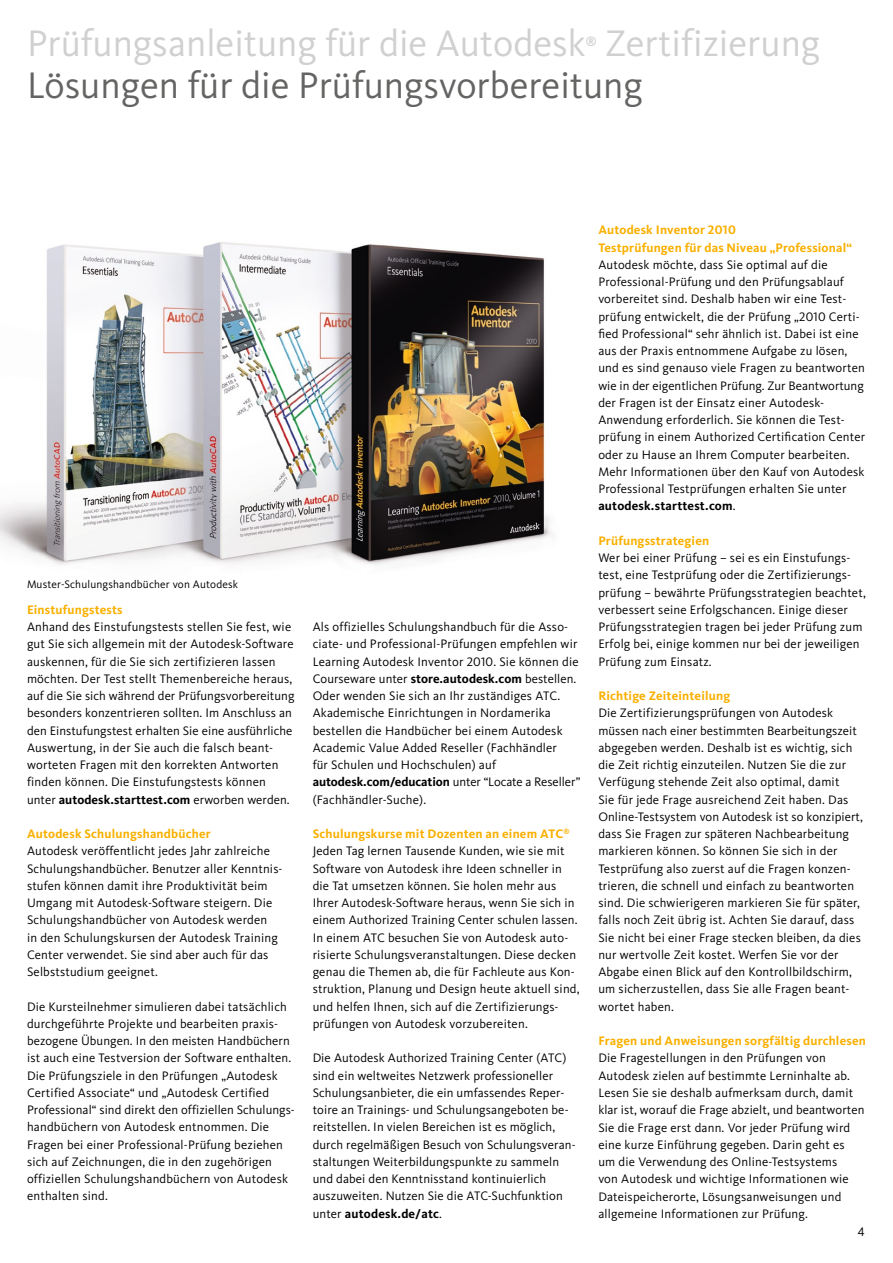
<style>
.page{position:relative;width:893px;height:1263px;background:#fff}
.page>*{position:absolute;margin:0;border:0;box-sizing:border-box;transform-origin:0 0}
.t1{font:38.25px "Kievit Pro";color:#d0d0d0}
.t2{font:38.25px "Kievit Pro";color:#646463}
.t3{font:700 13.05px "Kievit Pro";color:#d0d0d0}
.t4{font:12.75px/17.2px "Kievit Pro";letter-spacing:.015em;color:#000}
.t5{font:700 12.75px/17.2px "Kievit Pro";letter-spacing:.015em;color:#f9b000}
.t6{font:11.25px "Kievit Pro";letter-spacing:.015em;color:#000}
.s1{font-weight:700}
.s2{font-weight:700;color:#f9b000}
</style>
<div class="page">
<img style="left:0;top:242px;width:552px;height:323px">
<h1 class="t1" style="left:27px;top:20px;width:560px">Prüfungsanleitung für die Autodesk</h1>
<p class="t3" style="left:586px;top:33px;width:12px">®</p>
<h1 class="t1" style="left:605px;top:20px;width:217px">Zertifizierung</h1>
<h1 class="t2" style="left:27px;top:62px;width:617px">Lösungen für die Prüfungsvorbereitung</h1>
<p class="t6" style="left:27px;top:577px;width:213px">Muster-Schulungshandbücher von Autodesk</p>
<p class="t5" style="left:27px;top:601px;width:97px">Einstufungstests</p>
<p class="t4" style="left:27px;top:618px;width:269px">Anhand des Einstufungstests stellen Sie fest, wie gut Sie sich allgemein mit der Autodesk-Software auskennen, für die Sie sich zertifizieren lassen möchten. Der Test stellt Themenbereiche heraus, auf die Sie sich während der Prüfungsvorbereitung besonders konzentrieren sollten. Im Anschluss an den Einstufungstest erhalten Sie eine ausführliche Auswertung, in der Sie auch die falsch beant&shy;worteten Fragen mit den korrekten Antworten finden können. Die Einstufungstests können unter <span class="s1">autodesk.starttest.com</span> erworben werden.</p>
<p class="t5" style="left:27px;top:825px;width:185px">Autodesk Schulungshandbücher</p>
<p class="t4" style="left:27px;top:842px;width:257px">Autodesk veröffentlicht jedes Jahr zahlreiche Schulungshandbücher. Benutzer aller Kenntnis&shy;stufen können damit ihre Produktivität beim Umgang mit Autodesk-Software steigern. Die Schulungshandbücher von Autodesk werden<br>in den Schulungskursen der Autodesk Training Center verwendet. Sie sind aber auch für das Selbststudium geeignet.</p>
<p class="t4" style="left:27px;top:998px;width:269px">Die Kursteilnehmer simulieren dabei tatsächlich durchgeführte Projekte und bearbeiten praxis&shy;bezogene Übungen. In den meisten Handbüchern ist auch eine Testversion der Software enthalten.<br>Die Prüfungsziele in den Prüfungen „Autodesk Certified Associate“ und „Autodesk Certified Professional“ sind direkt den offiziellen Schulungs&shy;handbüchern von Autodesk entnommen. Die Fragen bei einer Professional-Prüfung beziehen sich auf Zeichnungen, die in den zugehörigen offiziellen Schulungshandbüchern von Autodesk enthalten sind.</p>
<p class="t4" style="left:313px;top:618px;width:269px">Als offizielles Schulungshandbuch für die Asso&shy;ciate- und Professional-Prüfungen empfehlen wir Learning Autodesk Inventor 2010. Sie können die Courseware unter <span class="s1">store.autodesk.com</span> bestellen.<br>Oder wenden Sie sich an Ihr zuständiges ATC.<br>Akademische Einrichtungen in Nordamerika bestellen die Handbücher bei einem Autodesk Academic Value Added Reseller (Fachhändler<br>für Schulen und Hochschulen) auf <span class="s1">autodesk.com/education</span> unter “Locate a Reseller” (Fachhändler-Suche).</p>
<p class="t4" style="left:313px;top:825px;width:268px"><span class="s2">Schulungskurse mit Dozenten an einem ATC</span><sup>® </sup>Jeden Tag lernen Tausende Kunden, wie sie mit Software von Autodesk ihre Ideen schneller in die Tat umsetzen können. Sie holen mehr aus Ihrer Autodesk-Software heraus, wenn Sie sich in einem Authorized Training Center schulen lassen.<br>In einem ATC besuchen Sie von Autodesk auto&shy;risierte Schulungsveranstaltungen. Diese decken genau die Themen ab, die für Fachleute aus Kon&shy;struktion, Planung und Design heute aktuell sind, und helfen Ihnen, sich auf die Zertifizierungs&shy;prüfungen von Autodesk vorzubereiten.</p>
<p class="t4" style="left:313px;top:1049px;width:264px">Die Autodesk Authorized Training Center (ATC) sind ein weltweites Netzwerk professioneller Schulungsanbieter, die ein umfassendes Reper&shy;toire an Trainings- und Schulungsangeboten be&shy;reitstellen. In vielen Bereichen ist es möglich, durch regelmäßigen Besuch von Schulungsveran&shy;staltungen Weiterbildungspunkte zu sammeln und dabei den Kenntnisstand kontinuierlich auszuweiten. Nutzen Sie die ATC-Suchfunktion unter <span class="s1">autodesk.de/atc</span>.</p>
<p class="t5" style="left:598px;top:221px;width:255px">Autodesk Inventor 2010<br>Testprüfungen für das Niveau „Professional“</p>
<p class="t4" style="left:598px;top:256px;width:268px">Autodesk möchte, dass Sie optimal auf die Professional-Prüfung und den Prüfungsablauf vorbereitet sind. Deshalb haben wir eine Test&shy;prüfung entwickelt, die der Prüfung „2010 Certi&shy;fied Professional“ sehr ähnlich ist. Dabei ist eine aus der Praxis entnommene Aufgabe zu lösen, und es sind genauso viele Fragen zu beantworten wie in der eigentlichen Prüfung. Zur Beantwortung der Fragen ist der Einsatz einer Autodesk-Anwendung erforderlich. Sie können die Test&shy;prüfung in einem Authorized Certification Center oder zu Hause an Ihrem Computer bearbeiten.<br>Mehr Informationen über den Kauf von Autodesk Professional Testprüfungen erhalten Sie unter <span class="s1">autodesk.starttest.com</span>.</p>
<p class="t5" style="left:598px;top:532px;width:112px">Prüfungsstrategien</p>
<p class="t4" style="left:598px;top:549px;width:269px">Wer bei einer Prüfung – sei es ein Einstufungs&shy;test, eine Testprüfung oder die Zertifizierungs&shy;prüfung – bewährte Prüfungsstrategien beachtet, verbessert seine Erfolgschancen. Einige dieser Prüfungsstrategien tragen bei jeder Prüfung zum Erfolg bei, einige kommen nur bei der jeweiligen Prüfung zum Einsatz.</p>
<p class="t5" style="left:598px;top:687px;width:133px">Richtige Zeiteinteilung</p>
<p class="t4" style="left:598px;top:704px;width:266px">Die Zertifizierungsprüfungen von Autodesk müssen nach einer bestimmten Bearbeitungszeit abgegeben werden. Deshalb ist es wichtig, sich die Zeit richtig einzuteilen. Nutzen Sie die zur Verfügung stehende Zeit also optimal, damit<br>Sie für jede Frage ausreichend Zeit haben. Das Online-Testsystem von Autodesk ist so konzipiert, dass Sie Fragen zur späteren Nachbearbeitung markieren können. So können Sie sich in der Testprüfung also zuerst auf die Fragen konzen&shy;trieren, die schnell und einfach zu beantworten sind. Die schwierigeren markieren Sie für später, falls noch Zeit übrig ist. Achten Sie darauf, dass Sie nicht bei einer Frage stecken bleiben, da dies nur wertvolle Zeit kostet. Werfen Sie vor der Abgabe einen Blick auf den Kontrollbildschirm, um sicherzustellen, dass Sie alle Fragen beant&shy;wortet haben.</p>
<p class="t5" style="left:598px;top:1032px;width:269px">Fragen und Anweisungen sorgfältig durchlesen</p>
<p class="t4" style="left:598px;top:1049px;width:268px">Die Fragestellungen in den Prüfungen von Autodesk zielen auf bestimmte Lerninhalte ab.<br>Lesen Sie sie deshalb aufmerksam durch, damit klar ist, worauf die Frage abzielt, und beantworten Sie die Frage erst dann. Vor jeder Prüfung wird eine kurze Einführung gegeben. Darin geht es um die Verwendung des Online-Testsystems<br>von Autodesk und wichtige Informationen wie Dateispeicherorte, Lösungsanweisungen und allgemeine Informationen zur Prüfung.</p>
<p class="t4" style="left:858px;top:1223px;width:8px">4</p>
</div>
